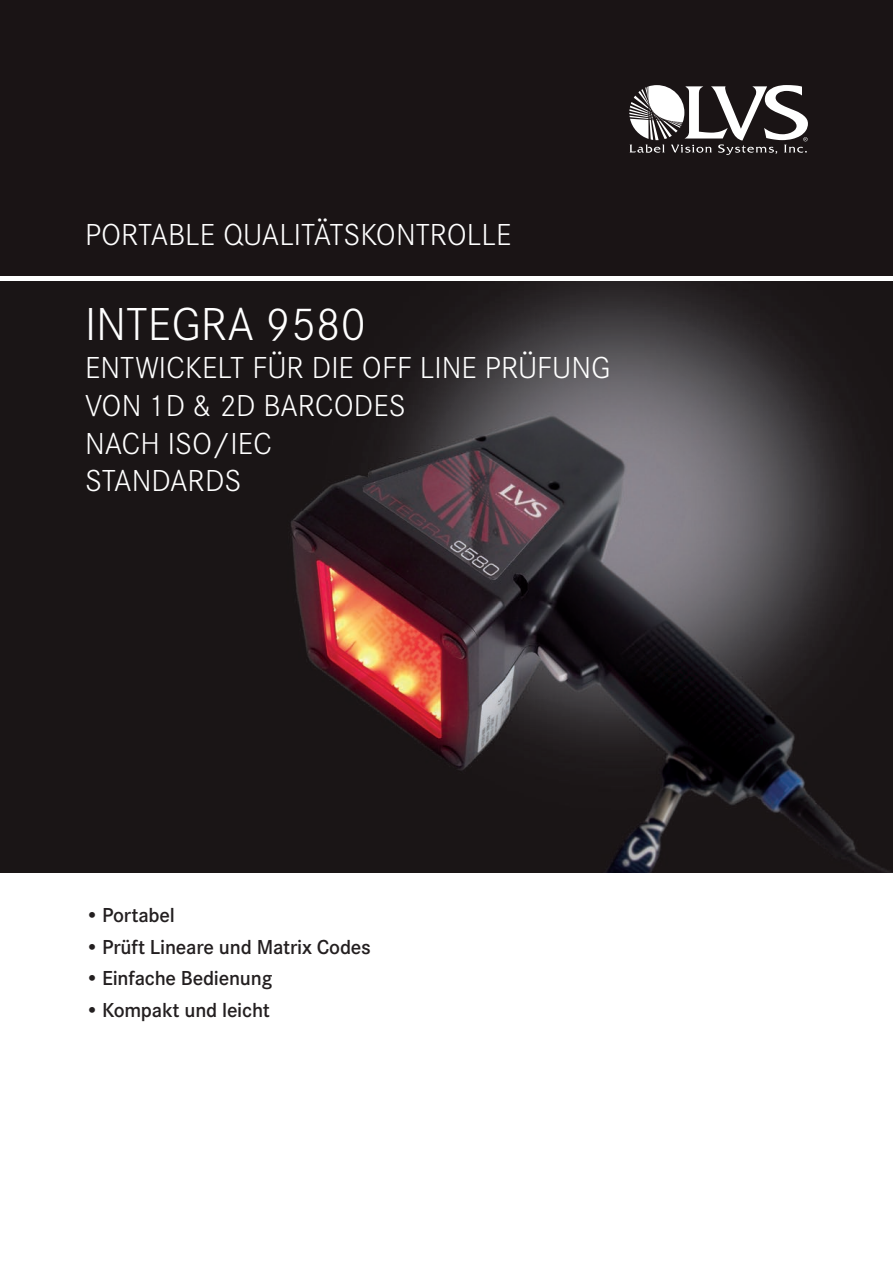
<style>
.page{position:relative;width:893px;height:1263px;background:#fff}
.page>*{position:absolute;margin:0;border:0;box-sizing:border-box;transform-origin:0 0}
.t1{font:300 48px "Corporate S";color:#fff}
.t2{font:300 31.5px/37.8px "Corporate S";color:#fff}
.t3{font:600 21px "Corporate S";letter-spacing:-.01em;color:#231f20}
</style>
<div class="page">
<img style="left:0;top:281px;width:893px;height:592px">
<div style="left:0;top:0;width:893px;height:278px;background:#1a1415"></div>
<svg style="left:629px;top:85px;width:179px;height:70px"></svg>
<div style="left:0;top:276px;width:893px;height:5px;background:#fff"></div>
<p class="t2" style="left:85px;top:216px;width:33px">PORTABLE</p>
<p class="t2" style="left:223px;top:216px;width:37px">QUALITÄTSKONTROLLE</p>
<h1 class="t1" style="left:85px;top:297px;width:282px">INTEGRA 9580</h1>
<p class="t2" style="left:85px;top:349px;width:527px">ENTWICKELT FÜR DIE OFF LINE PRÜFUNG<br>VON 1D &amp; 2D BARCODES<br>NACH ISO/IEC<br>STANDARDS</p>
<p class="t3" style="left:85px;top:903px;width:91px">•Portabel</p>
<p class="t3" style="left:85px;top:935px;width:287px">•Prüft Lineare und Matrix Codes</p>
<p class="t3" style="left:85px;top:966px;width:189px">•Einfache Bedienung</p>
<p class="t3" style="left:85px;top:998px;width:186px">•Kompakt und leicht</p>
</div>
